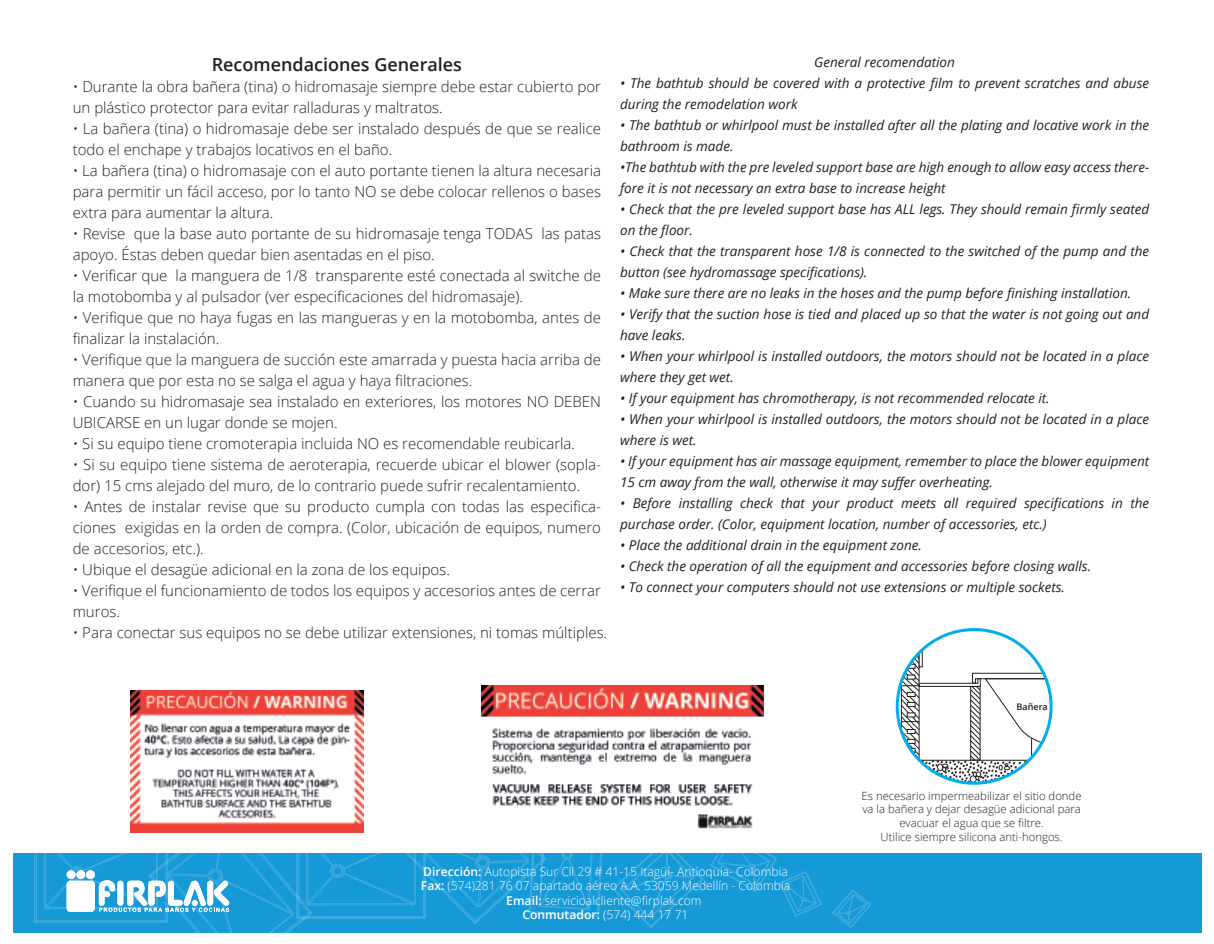
<style>
.page{position:relative;width:1214px;height:944px;background:#fff}
.page>*{position:absolute;margin:0;border:0;box-sizing:border-box;transform-origin:0 0}
.t1{font:600 18px "Open Sans";color:#231f20}
.t2{font:300 15px/21px "Open Sans";color:#231f20}
.t3{font:italic 13.5px/21px "Open Sans";color:#231f20}
.t4{font:300 12.15px/14.5px "Open Sans";color:#fff;text-align:center}
.t5{font:300 11.25px/13.5px "Open Sans";color:#231f20;text-align:center}
.t6{font:600 9px "Open Sans";color:#231f20}
.s1{font-weight:600}
</style>
<div class="page">
<div style="left:13px;top:853px;width:1188px;height:79px;background:#1599d7"></div>
<svg style="left:612px;top:853px;width:91px;height:74px"></svg>
<svg style="left:710px;top:853px;width:111px;height:63px"></svg>
<svg style="left:832px;top:890px;width:38px;height:37px"></svg>
<svg style="left:34px;top:853px;width:569px;height:79px"></svg>
<img style="left:130px;top:690px;width:233px;height:142px">
<img style="left:481px;top:685px;width:283px;height:144px">
<svg style="left:900px;top:650px;width:153px;height:134px"></svg>
<p class="t1" style="left:212px;top:52px;width:252px">Recomendaciones Generales</p>
<p class="t2" style="left:73px;top:75px;width:530px">• Durante la obra bañera (tina) o hidromasaje siempre debe estar cubierto por un plástico protector para evitar ralladuras y maltratos.</p>
<p class="t2" style="left:73px;top:117px;width:530px">• La bañera (tina) o hidromasaje debe ser instalado después de que se realice todo el enchape y trabajos locativos en el baño.</p>
<p class="t2" style="left:73px;top:159px;width:530px;text-align:justify">• La bañera (tina) o hidromasaje con el auto portante tienen la altura necesaria para permitir un fácil acceso, por lo tanto NO se debe colocar rellenos o bases extra para aumentar la altura.</p>
<p class="t2" style="left:73px;top:222px;width:530px">• Revise que la base auto portante de su hidromasaje tenga TODAS las patas apoyo. Éstas deben quedar bien asentadas en el piso.</p>
<p class="t2" style="left:73px;top:264px;width:530px">• Verificar que la manguera de 1/8 transparente esté conectada al switche de la motobomba y al pulsador (ver especificaciones del hidromasaje).</p>
<p class="t2" style="left:73px;top:306px;width:530px">• Verifique que no haya fugas en las mangueras y en la motobomba, antes de finalizar la instalación.</p>
<p class="t2" style="left:73px;top:348px;width:530px">• Verifique que la manguera de succión este amarrada y puesta hacia arriba de manera que por esta no se salga el agua y haya filtraciones.</p>
<p class="t2" style="left:73px;top:390px;width:530px">• Cuando su hidromasaje sea instalado en exteriores, los motores NO DEBEN<br>UBICARSE en un lugar donde se mojen.</p>
<p class="t2" style="left:73px;top:432px;width:504px">• Si su equipo tiene cromoterapia incluida NO es recomendable reubicarla.</p>
<p class="t2" style="left:73px;top:453px;width:530px">• Si su equipo tiene sistema de aeroterapia, recuerde ubicar el blower (sopla&shy;dor) 15 cms alejado del muro, de lo contrario puede sufrir recalentamiento.</p>
<p class="t2" style="left:73px;top:495px;width:530px;text-align:justify">• Antes de instalar revise que su producto cumpla con todas las especifica&shy;ciones exigidas en la orden de compra. (Color, ubicación de equipos, numero de accesorios, etc.).</p>
<p class="t2" style="left:73px;top:558px;width:379px">• Ubique el desagüe adicional en la zona de los equipos.</p>
<p class="t2" style="left:73px;top:579px;width:530px">• Verifique el funcionamiento de todos los equipos y accesorios antes de cerrar muros.</p>
<p class="t2" style="left:73px;top:621px;width:536px">• Para conectar sus equipos no se debe utilizar extensiones, ni tomas múltiples.</p>
<p class="t3" style="left:814px;top:51px;width:142px">General recomendation</p>
<p class="t3" style="left:620px;top:72px;width:530px">• The bathtub should be covered with a protective film to prevent scratches and abuse during the remodelation work</p>
<p class="t3" style="left:620px;top:114px;width:530px">• The bathtub or whirlpool must be installed after all the plating and locative work in the bathroom is made.</p>
<p class="t3" style="left:620px;top:156px;width:530px">•The bathtub with the pre leveled support base are high enough to allow easy access there&shy;fore it is not necessary an extra base to increase height</p>
<p class="t3" style="left:620px;top:198px;width:530px">• Check that the pre leveled support base has ALL legs. They should remain firmly seated on the floor.</p>
<p class="t3" style="left:620px;top:240px;width:530px">• Check that the transparent hose 1/8 is connected to the switched of the pump and the button (see hydromassage specifications).</p>
<p class="t3" style="left:620px;top:282px;width:512px">• Make sure there are no leaks in the hoses and the pump before finishing installation.</p>
<p class="t3" style="left:620px;top:303px;width:530px">• Verify that the suction hose is tied and placed up so that the water is not going out and have leaks.</p>
<p class="t3" style="left:620px;top:345px;width:530px">• When your whirlpool is installed outdoors, the motors should not be located in a place where they get wet.</p>
<p class="t3" style="left:620px;top:387px;width:431px">• If your equipment has chromotherapy, is not recommended relocate it.</p>
<p class="t3" style="left:620px;top:408px;width:530px">• When your whirlpool is installed outdoors, the motors should not be located in a place where is wet.</p>
<p class="t3" style="left:620px;top:450px;width:530px">• If your equipment has air massage equipment, remember to place the blower equipment<br>15 cm away from the wall, otherwise it may suffer overheating.</p>
<p class="t3" style="left:620px;top:492px;width:530px">• Before installing check that your product meets all required specifications in the purchase order. (Color, equipment location, number of accessories, etc.)</p>
<p class="t3" style="left:620px;top:534px;width:303px">• Place the additional drain in the equipment zone.</p>
<p class="t3" style="left:620px;top:555px;width:472px">• Check the operation of all the equipment and accessories before closing walls.</p>
<p class="t3" style="left:620px;top:576px;width:446px">• To connect your computers should not use extensions or multiple sockets.</p>
<p class="t6" style="left:1016px;top:700px;width:33px">Bañera</p>
<p class="t5" style="left:861px;top:788px;width:221px">Es necesario impermeabilizar el sitio donde va la bañera y dejar desagüe adicional para evacuar el agua que se filtre.<br>Utilice siempre silicona anti-hongos.</p>
<p class="t4" style="left:421px;top:863px;width:371px"><span class="s1">Dirección:</span> Autopista Sur Cll 29 # 41-15 Itagüí- Antioquia- Colombia <span class="s1">Fax:</span> (574)281 76 07 apartado aéreo A.A. 53059 Medellín - Colombia <span class="s1">Email:</span> servicioalcliente@firplak.com<br><span class="s1">Conmutador:</span> (574) 444 17 71</p>
</div>
